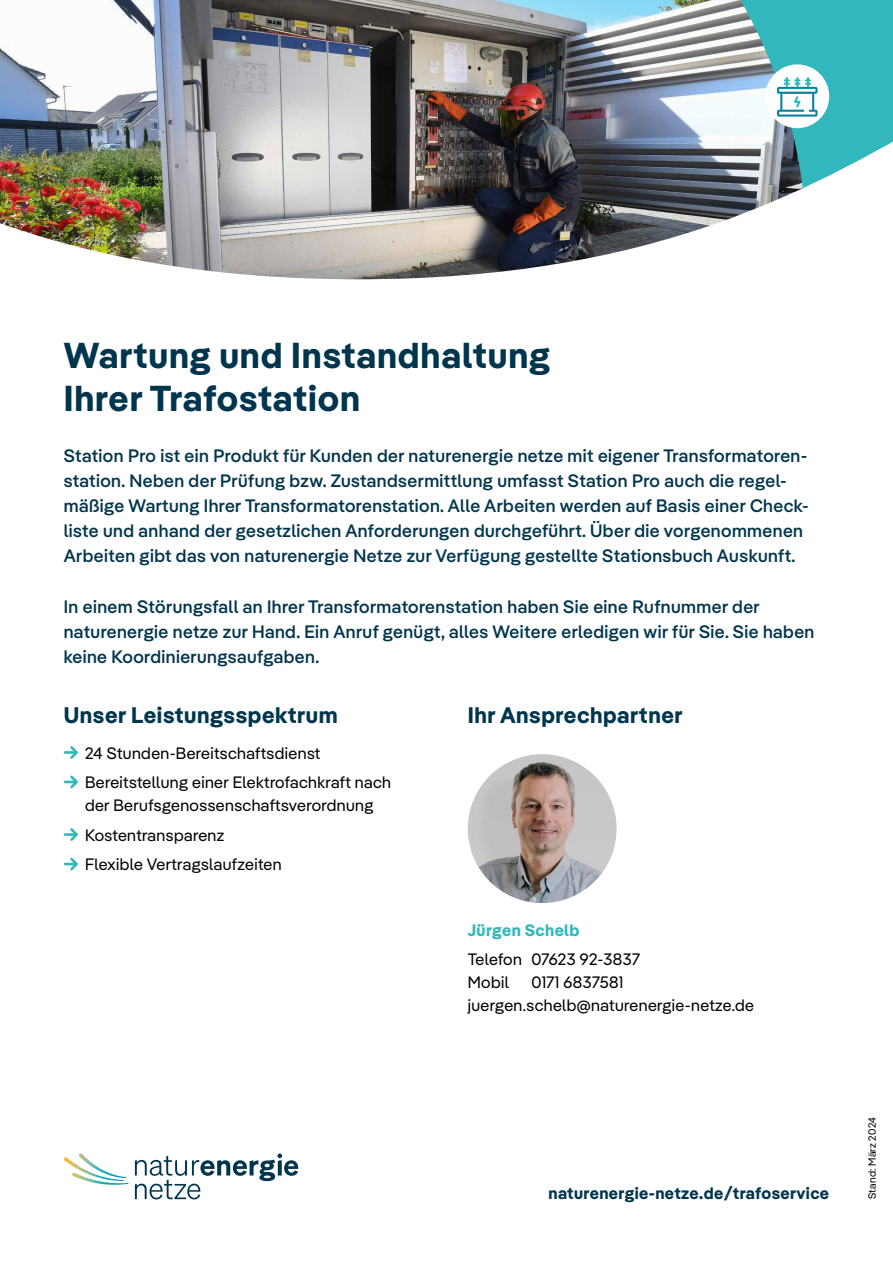
<style>
.page{position:relative;width:893px;height:1263px;background:#fff}
.page>*{position:absolute;margin:0;border:0;box-sizing:border-box;transform-origin:0 0}
.t1{font:700 36px/43.2px "Pangea";letter-spacing:.025em;color:#00354e}
.t2{font:700 22.5px "Pangea";letter-spacing:.025em;color:#00354e}
.t3{font:500 18px/25.2px "Pangea";letter-spacing:.025em;color:#00354e}
.t4{font:16.5px/29.5px "Pangea";letter-spacing:.025em;color:#000}
.t5{font:700 16.5px "Pangea";letter-spacing:.025em;color:#00354e}
.t6{font:700 16.5px "Pangea";letter-spacing:.025em;color:#31b7bc}
.t7{font:10.5px "Pangea";letter-spacing:.025em;color:#000}
</style>
<div class="page">
<svg style="left:64px;top:746px;width:14px;height:13px"></svg>
<svg style="left:64px;top:775px;width:14px;height:13px"></svg>
<svg style="left:64px;top:828px;width:14px;height:13px"></svg>
<svg style="left:64px;top:857px;width:14px;height:13px"></svg>
<img style="left:468px;top:754px;width:149px;height:149px;border-radius:74px">
<img style="left:0;top:0;width:713px;height:134px">
<svg style="left:713px;top:0;width:180px;height:134px"></svg>
<svg style="left:135px;top:1153px;width:163px;height:46px"></svg>
<svg style="left:64px;top:1153px;width:65px;height:32px"></svg>
<img style="left:0;top:134px;width:893px;height:146px">
<h1 class="t1" style="left:64px;top:331px;width:488px">Wartung und Instandhaltung<br>Ihrer Trafostation</h1>
<p class="t3" style="left:64px;top:441px;width:746px">Station Pro ist ein Produkt für Kunden der naturenergie netze mit eigener Transformatoren&shy;station. Neben der Prüfung bzw. Zustandsermittlung umfasst Station Pro auch die regel&shy;mäßige Wartung Ihrer Transformatorenstation. Alle Arbeiten werden auf Basis einer Check&shy;liste und anhand der gesetzlichen Anforderungen durchgeführt. Über die vorgenommenen Arbeiten gibt das von naturenergie Netze zur Verfügung gestellte Stationsbuch Auskunft.</p>
<p class="t3" style="left:64px;top:593px;width:752px">In einem Störungsfall an Ihrer Transformatorenstation haben Sie eine Rufnummer der naturenergie netze zur Hand. Ein Anruf genügt, alles Weitere erledigen wir für Sie. Sie haben keine Koordinierungsaufgaben.</p>
<p class="t2" style="left:64px;top:698px;width:275px">Unser Leistungsspektrum</p>
<p class="t4" style="left:85px;top:737px;width:308px">24 Stunden-Bereitschaftsdienst<br>Bereitstellung einer Elektrofachkraft nach</p>
<p class="t4" style="left:85px;top:790px;width:290px">der Berufsgenossenschaftsverordnung<br>Kostentransparenz<br>Flexible Vertragslaufzeiten</p>
<p class="t2" style="left:468px;top:698px;width:216px">Ihr Ansprechpartner</p>
<p class="t6" style="left:468px;top:918px;width:113px">Jürgen Schelb</p>
<p class="t4" style="left:468px;top:947px;width:174px;line-height:23.1px">Telefon 07623 92-3837<br>Mobil</p>
<p class="t4" style="left:468px;top:970px;width:288px;line-height:23.1px;text-indent:64px">0171 6837581 juergen.schelb@naturenergie-netze.de</p>
<p class="t5" style="left:548px;top:1181px;width:282px">naturenergie-netze.de/trafoservice</p>
<p class="t7" style="left:865px;top:1199px;width:84px;rotate:-90deg">Stand: März 2024</p>
</div>
